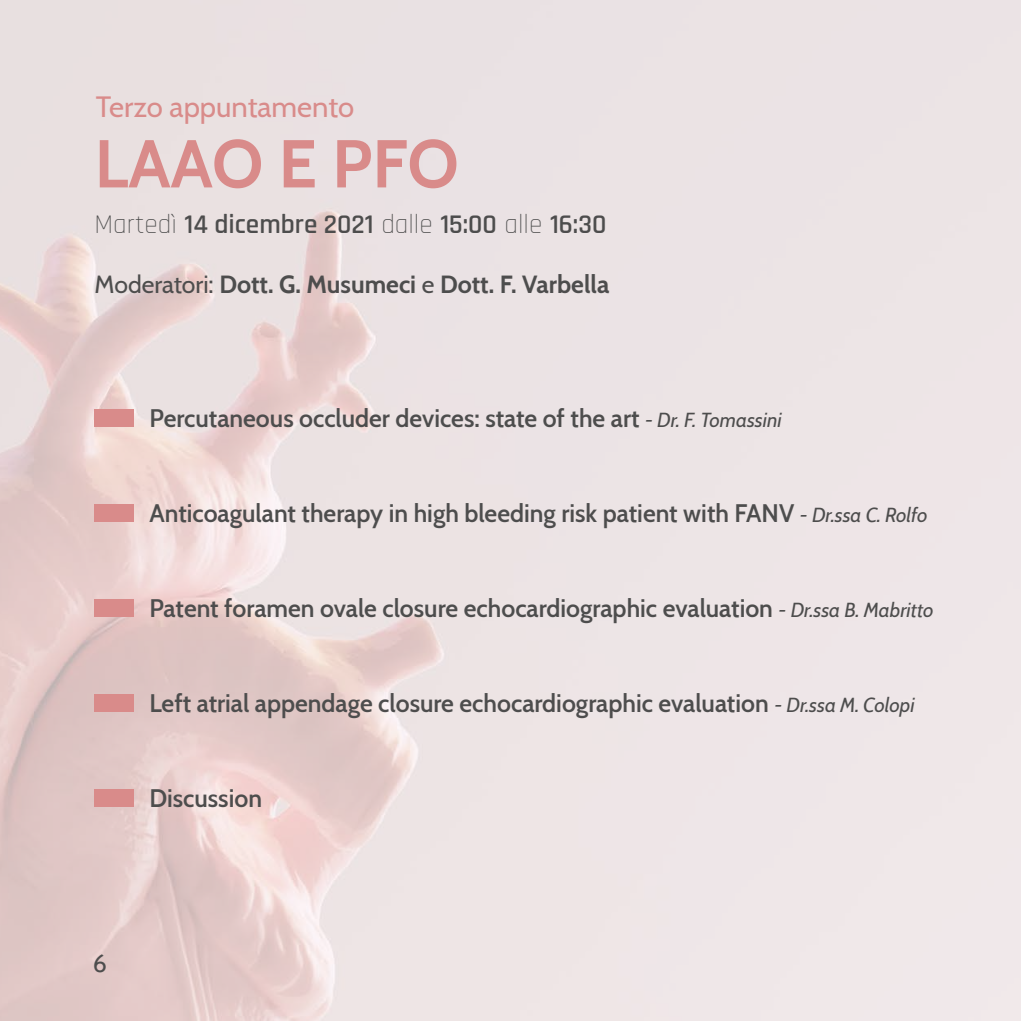
<style>
.page{position:relative;width:1021px;height:1021px;background:#fff}
.page>*{position:absolute;margin:0;border:0;box-sizing:border-box;transform-origin:0 0}
.t1{font:700 67.5px "Cabin";color:#d98b8a}
.t2{font:29.25px "Cabin";color:#d98b8a}
.t3{font:600 27.22px "Rajdhani";color:#4d4d4d}
.t4{font:600 24.75px "Cabin";color:#4d4d4d}
.t5{font:700 24.75px "Cabin";color:#4d4d4d}
.t6{font:24.75px "Cabin";color:#4d4d4d}
.s1{font-weight:300}
.s2{font-weight:400}
.s3{font-weight:400;font-style:italic;font-size:20.25px}
</style>
<div class="page">
<div style="left:95px;top:409px;width:39px;height:18px;background:#d98b8a"></div>
<div style="left:95px;top:504px;width:39px;height:17px;background:#d98b8a"></div>
<div style="left:95px;top:599px;width:39px;height:17px;background:#d98b8a"></div>
<div style="left:95px;top:694px;width:39px;height:17px;background:#d98b8a"></div>
<div style="left:95px;top:789px;width:39px;height:17px;background:#d98b8a"></div>
<p class="t2" style="left:96px;top:84px;width:260px">Terzo appuntamento</p>
<h1 class="t1" style="left:95px;top:110px;width:366px">LAAO E PFO</h1>
<p class="t3" style="left:95px;top:208px;width:513px"><span class="s1">Martedì</span> 14 dicembre 2021 <span class="s1">dalle</span> 15:00 <span class="s1">alle</span> 16:30</p>
<p class="t5" style="left:95px;top:265px;width:516px"><span class="s2">Moderatori:</span> Dott. G. Musumeci <span class="s2">e</span> Dott. F. Varbella</p>
<p class="t4" style="left:149px;top:399px;width:634px">Percutaneous occluder devices: state of the art <span class="s3">- Dr. F. Tomassini</span></p>
<p class="t4" style="left:149px;top:494px;width:779px">Anticoagulant therapy in high bleeding risk patient with FANV <span class="s3">- Dr.ssa C. Rolfo</span></p>
<p class="t4" style="left:149px;top:589px;width:785px">Patent foramen ovale closure echocardiographic evaluation <span class="s3">- Dr.ssa B. Mabritto</span></p>
<p class="t4" style="left:149px;top:684px;width:766px">Left atrial appendage closure echocardiographic evaluation <span class="s3">- Dr.ssa M. Colopi</span></p>
<p class="t4" style="left:149px;top:779px;width:114px">Discussion</p>
<p class="t6" style="left:93px;top:943px;width:16px">6</p>
</div>
